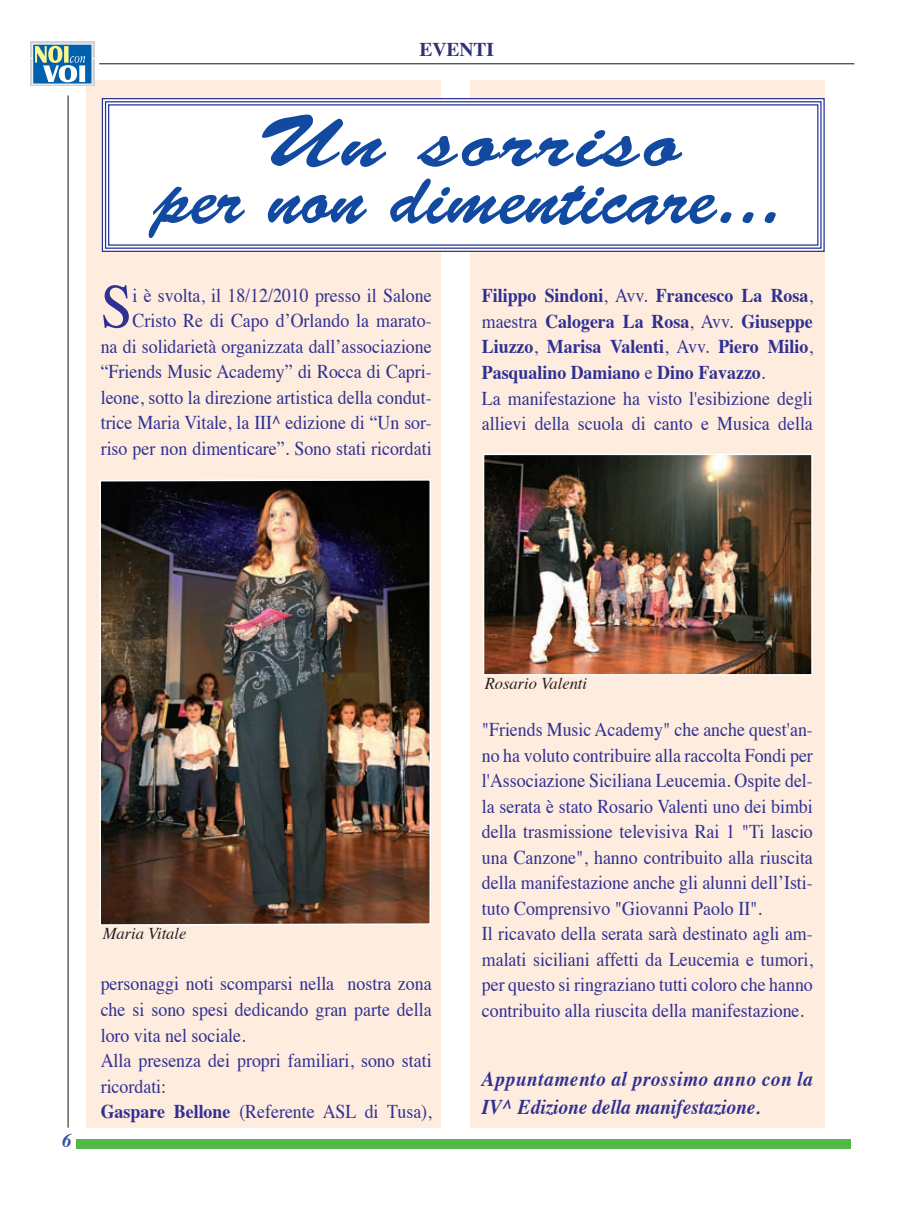
<style>
.page{position:relative;width:915px;height:1212px;background:#fff}
.page>*{position:absolute;margin:0;border:0;box-sizing:border-box;transform-origin:0 0}
.t1{font:73.5px/57px "Brush Script Std";color:#114aa0;text-align:center;scale:1.25 1}
.t2{font:62.55px "Times";color:#2e3092;scale:.92 1}
.t3{font:italic 700 21px/28.3px "Times";letter-spacing:.015em;color:#2e3092;scale:.92 1}
.t4{font:19.5px/25.5px "Times";color:#2e3092;scale:.92 1}
.t5{font:700 19.5px/25.5px "Times";color:#2e3092;scale:.92 1}
.t6{font:700 19.5px "Times";color:#313371}
.t7{font:italic 700 19.5px "Times";color:#3853a3}
.t8{font:italic 16.5px "Times";color:#231f20}
.s1{font-weight:400}
.s2{font-weight:700}
</style>
<div class="page">
<div style="left:77px;top:1139px;width:773px;height:9px;background:#51b948"></div>
<div style="left:86px;top:80px;width:354px;height:1048px;background:#feecdf"></div>
<div style="left:470px;top:80px;width:354px;height:1047px;background:#feecdf"></div>
<hr style="left:68px;top:95px;width:1px;height:1033px;background:#231f20">
<hr style="left:99px;top:63px;width:755px;height:1px;background:#231f20">
<svg style="left:30px;top:42px;width:64px;height:16px"></svg>
<div style="left:30px;top:60px;width:64px;height:26px;background:linear-gradient(to right,#e5e8eb,#e5e7e9)"></div>
<div style="left:33px;top:44px;width:59px;height:40px;background:#0160ae"></div>
<svg style="left:35px;top:46px;width:50px;height:36px"></svg>
<img style="left:485px;top:457px;width:324px;height:215px">
<div style="left:482px;top:454px;width:330px;height:221px;border:2px solid #fff"></div>
<img style="left:99px;top:479px;width:332px;height:447px">
<div style="left:101px;top:97px;width:724px;height:156px;background:#fff"></div>
<div style="left:105px;top:101px;width:716px;height:148px;border:1px solid #293594"></div>
<div style="left:108px;top:104px;width:710px;height:142px;border:1px solid #293594"></div>
<p class="t6" style="left:419px;top:31px;width:76px">EVENTI</p>
<h1 class="t1" style="left:156px;top:115px;width:502px">Un sorriso<br>per non dimenticare...</h1>
<h2 class="t2" style="left:101px;top:248px;width:36px">S</h2>
<p class="t4" style="left:101px;top:281px;width:361px;text-align:right">i è svolta, il 18/12/2010 presso il Salone Cristo Re di Capo d’Orlando la marato-<br>na di solidarietà organizzata dall’associazione “Friends Music Academy” di Rocca di Capri&shy;leone, sotto la direzione artistica della condut&shy;trice Maria Vitale, la III^ edizione di “Un sor&shy;riso per non dimenticare”. Sono stati ricordati</p>
<p class="t5" style="left:481px;top:281px;width:361px">Filippo Sindoni<span class="s1">, Avv.</span> Francesco La Rosa<span class="s1">, maestra</span> Calogera La Rosa<span class="s1">, Avv.</span> Giuseppe Liuzzo<span class="s1">,</span> Marisa Valenti<span class="s1">, Avv.</span> Piero Milio<span class="s1">, </span>Pasqualino Damiano <span class="s1">e</span> Dino Favazzo<span class="s1">.<br>La manifestazione ha visto l'esibizione degli allievi della scuola di canto e Musica della</span></p>
<p class="t7" style="left:62px;top:1122px;width:11px">6</p>
<p class="t8" style="left:103px;top:919px;width:85px">Maria Vitale</p>
<p class="t4" style="left:101px;top:969px;width:361px">personaggi noti scomparsi nella nostra zona che si sono spesi dedicando gran parte della loro vita nel sociale.<br>Alla presenza dei propri familiari, sono stati ricordati:<br><span class="s2">Gaspare Bellone</span> (Referente ASL di Tusa),</p>
<p class="t8" style="left:484px;top:669px;width:104px">Rosario Valenti</p>
<p class="t4" style="left:481px;top:715px;width:361px">"Friends Music Academy" che anche quest'an&shy;no ha voluto contribuire alla raccolta Fondi per l'Associazione Siciliana Leucemia. Ospite del&shy;la serata è stato Rosario Valenti uno dei bimbi della trasmissione televisiva Rai 1 "Ti lascio una Canzone", hanno contribuito alla riuscita della manifestazione anche gli alunni dell’Isti&shy;tuto Comprensivo "Giovanni Paolo II".<br>Il ricavato della serata sarà destinato agli am&shy;malati siciliani affetti da Leucemia e tumori, per questo si ringraziano tutti coloro che hanno contribuito alla riuscita della manifestazione.</p>
<p class="t3" style="left:481px;top:1062px;width:361px">Appuntamento al prossimo anno con la<br>IV^ Edizione della manifestazione.</p>
</div>
